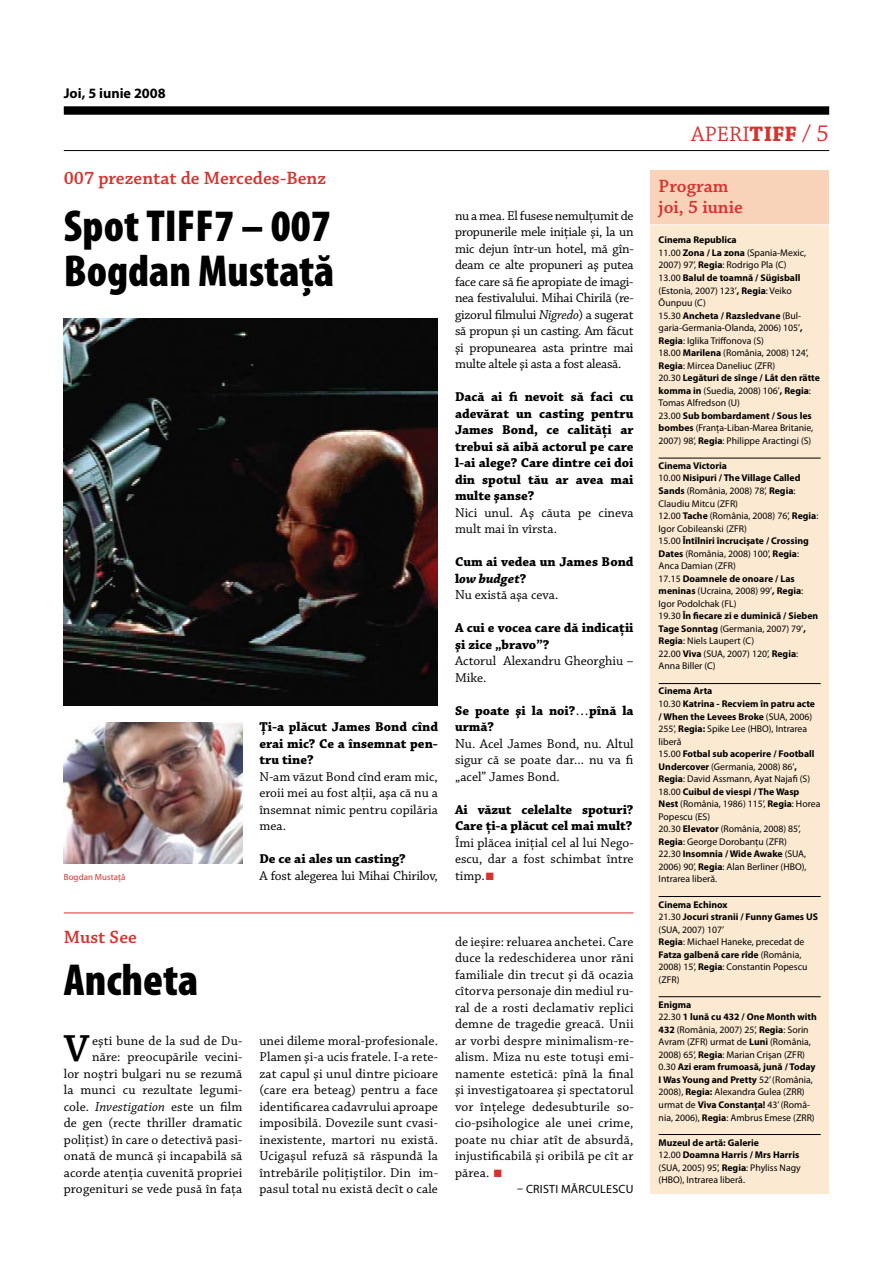
<style>
.page{position:relative;width:893px;height:1263px;background:#fff}
.page>*{position:absolute;margin:0;border:0;box-sizing:border-box;transform-origin:0 0}
.t1{font:900 condensed 45px/45px "Myriad Pro";color:#000}
.t2{font:600 39.75px "Chaparral Pro";color:#000}
.t3{font:22.05px "Chaparral Pro";letter-spacing:.005em;color:#d6332f}
.t4{font:600 18.75px/21px "Chaparral Pro";color:#d6332f}
.t5{font:700 14.25px "Myriad Pro";color:#000}
.t6{font:13.5px/16.5px "Chaparral Pro";letter-spacing:.01em;color:#000;text-align:justify}
.t7{font:700 13.5px/16.5px "Chaparral Pro";color:#000}
.t8{font:13.5px "Chaparral Pro";letter-spacing:-.02em;color:#000}
.t9{font:12px "Myriad Pro";letter-spacing:.02em;color:#000}
.t10{font:9.75px/12.6px "Myriad Pro";color:#000}
.t11{font:9px "Myriad Pro";color:#d6332f}
.s1{font-style:italic}
.s2{font-weight:400;font-size:13.8px}
.s3{font-weight:400}
.s4{font-weight:700}
.s5{font-family:"Myriad Pro"}
.s6{font-size:13.8px}
.s7{font-family:"Klavika";font-size:15px;color:#d6332f}
.s8{font-size:24px}
</style>
<div class="page">
<div style="left:64px;top:106px;width:765px;height:9px;background:#000"></div>
<hr style="left:64px;top:150px;width:765px;height:1px;background:#000">
<div style="left:651px;top:170px;width:178px;height:1023px;background:#fce9d2"></div>
<div style="left:651px;top:171px;width:178px;height:54px;background:#f9d3b9"></div>
<hr style="left:651px;top:224px;width:178px;height:1px;background:#fff">
<img style="left:64px;top:319px;width:374px;height:386px">
<img style="left:64px;top:723px;width:178px;height:140px">
<hr style="left:659px;top:458px;width:162px;height:1px;background:#000">
<hr style="left:659px;top:683px;width:162px;height:1px;background:#000">
<hr style="left:659px;top:896px;width:162px;height:1px;background:#000">
<hr style="left:659px;top:996px;width:162px;height:1px;background:#000">
<hr style="left:659px;top:1134px;width:162px;height:1px;background:#000">
<hr style="left:64px;top:913px;width:570px;height:1px;background:#d6332f">
<h3 class="t5" style="left:64px;top:83px;width:103px">Joi, 5 iunie 2008</h3>
<h3 class="t4" style="left:64px;top:168px;width:264px">007 prezentat de Mercedes-Benz</h3>
<h1 class="t1" style="left:64px;top:202px;width:272px">Spot TIFF7 – 007<br>Bogdan Mustaţă</h1>
<p class="t11" style="left:64px;top:871px;width:63px">Bogdan Mustaţă</p>
<h3 class="t7" style="left:259px;top:719px;width:180px;text-align:justify">Ţi-a plăcut James Bond cînd erai mic? Ce a însemnat pen&shy;tru tine?</h3>
<h3 class="t6" style="left:259px;top:769px;width:180px">N-am văzut Bond cînd eram mic, eroii mei au fost alţii, aşa că nu a însemnat nimic pentru copilăria mea.</h3>
<h3 class="t7" style="left:259px;top:851px;width:148px">De ce ai ales un casting?</h3>
<h3 class="t8" style="left:259px;top:868px;width:180px">A fost alegerea lui Mihai Chirilov,</h3>
<p class="t6" style="left:455px;top:208px;width:180px">nu a mea. El fusese nemulţumit de propunerile mele iniţiale şi, la un mic dejun într-un hotel, mă gîn&shy;deam ce alte propuneri aş putea face care să fie apropiate de imagi&shy;nea festivalului. Mihai Chirilă (re&shy;gizorul filmului <span class="s1">Nigredo</span>) a sugerat să propun şi un casting. Am făcut şi propunearea asta printre mai multe altele şi asta a fost aleasă.</p>
<h3 class="t7" style="left:455px;top:389px;width:180px;text-align:justify">Dacă ai fi nevoit să faci cu adevărat un casting pentru James Bond, ce calităţi ar trebui să aibă actorul pe care l-ai alege? Care dintre cei doi din spotul tău ar avea mai multe şanse?</h3>
<h3 class="t6" style="left:455px;top:505px;width:180px">Nici unul. Aş căuta pe cineva mult mai în vîrsta.</h3>
<h3 class="t7" style="left:455px;top:554px;width:180px">Cum ai vedea un James Bond l<span class="s1">ow budget</span>?<br><span class="s2">N</span><span class="s3">u există aşa ceva.</span></h3>
<h3 class="t7" style="left:455px;top:620px;width:180px">A cui e vocea care dă indicaţii şi zice „bravo”?</h3>
<h3 class="t6" style="left:455px;top:653px;width:180px">Actorul Alexandru Gheorghiu –<br>Mike.</h3>
<h3 class="t6" style="left:455px;top:703px;width:180px;text-align:left"><span class="s4">Se poate şi la noi?</span><span class="s5">…</span><span class="s4">pînă la urmă?<br></span><span class="s6">N</span>u. Acel James Bond, nu. Altul sigur că se poate dar... nu va fi „acel” James Bond.</h3>
<h3 class="t7" style="left:455px;top:802px;width:180px">Ai văzut celelalte spoturi?<br>Care ţi-a plăcut cel mai mult?</h3>
<h3 class="t6" style="left:455px;top:835px;width:180px">Îmi plăcea iniţial cel al lui Nego&shy;escu, dar a fost schimbat între timp.<span class="s7">•</span></h3>
<h3 class="t4" style="left:64px;top:927px;width:75px">Must See</h3>
<h1 class="t1" style="left:64px;top:956px;width:136px">Ancheta</h1>
<p class="t6" style="left:64px;top:1033px;width:180px;text-align:right">eşti bune de la sud de Du&shy;năre: preocupările vecini-<br>lor noştri bulgari nu se rezumă la munci cu rezultate legumi&shy;cole. <span class="s1">Investigation</span> este un film de gen (recte thriller dramatic poliţist) în care o detectivă pasi&shy;onată de muncă şi incapabilă să acorde atenţia cuvenită propriei progenituri se vede pusă în faţa</p>
<h2 class="t2" style="left:64px;top:1026px;width:27px">V</h2>
<p class="t6" style="left:259px;top:1033px;width:180px">unei dileme moral-profesionale.<br>Plamen şi-a ucis fratele. I-a rete&shy;zat capul şi unul dintre picioare (care era beteag) pentru a face identificarea cadavrului aproape imposibilă. Dovezile sunt cvasi&shy;inexistente, martori nu există.<br>Ucigaşul refuză să răspundă la întrebările poliţiştilor. Din im&shy;pasul total nu există decît o cale</p>
<p class="t6" style="left:455px;top:934px;width:180px">de ieşire: reluarea anchetei. Care duce la redeschiderea unor răni familiale din trecut şi dă ocazia cîtorva personaje din mediul ru&shy;ral de a rosti declamativ replici demne de tragedie greacă. Unii ar vorbi despre minimalism-re&shy;alism. Miza nu este totuşi emi&shy;namente estetică: pînă la final şi investigatoarea şi spectatorul vor înţelege dedesubturile so&shy;cio-psihologice ale unei crime, poate nu chiar atît de absurdă, injustificabilă şi oribilă pe cît ar părea. <span class="s7">•</span></p>
<p class="t9" style="left:517px;top:1182px;width:118px">– Cristi Mărculescu</p>
<h3 class="t3" style="left:691px;top:121px;width:139px">APERI<span class="s4">TIFF</span> <span class="s8">/ 5</span></h3>
<h3 class="t4" style="left:659px;top:177px;width:86px">Program joi, 5 iunie</h3>
<p class="t10" style="left:659px;top:234px;width:163px"><span class="s4">Cinema Republica<br></span>11.00 <span class="s4">Zona / La zona</span> (Spania-Mexic,<br>2007) 97’, <span class="s4">Regia</span>: Rodrigo Pla (C)<br>13.00 <span class="s4">Balul de toamnă / Sügisball </span>(Estonia, 2007) 123’<span class="s4">, Regia</span>: Veiko<br>Õunpuu (C)<br>15.30 <span class="s4">Ancheta / Razsledvane</span> (Bul&shy;garia-Germania-Olanda, 2006) 105’<span class="s4">,<br>Regia</span>: Iglika Triffonova (S)<br>18.00 <span class="s4">Marilena</span> (România, 2008) 124’,<br><span class="s4">Regia</span>: Mircea Daneliuc (ZFR)<br>20.30 <span class="s4">Legături de sînge / Låt den rätte komma in</span> (Suedia, 2008) 106’<span class="s4">, Regia</span>:<br>Tomas Alfredson (U)<br>23.00 <span class="s4">Sub bombardament / Sous les bombes</span> (Franţa-Liban-Marea Britanie,<br>2007) 98’, <span class="s4">Regia</span>: Philippe Aractingi (S)</p>
<p class="t10" style="left:659px;top:459px;width:161px"><span class="s4">Cinema Victoria<br></span>10.00 <span class="s4">Nisipuri / The Village Called<br>Sands</span> (România, 2008) 78’, <span class="s4">Regia</span>:<br>Claudiu Mitcu (ZFR)<br>12.00 <span class="s4">Tache</span> (România, 2008) 76’, <span class="s4">Regia</span>:<br>Igor Cobileanski (ZFR)<br>15.00 <span class="s4">Întîlniri încrucişate / Crossing<br>Dates</span> (România, 2008) 100’, <span class="s4">Regia</span>:<br>Anca Damian (ZFR)<br>17.15 <span class="s4">Doamnele de onoare / Las meninas</span> (Ucraina, 2008) 99’<span class="s4">, Regia</span>:<br>Igor Podolchak (FL)<br>19.30 <span class="s4">În fiecare zi e duminică / Sieben<br>Tage Sonntag</span> (Germania, 2007) 79’<span class="s4">,<br>Regia</span>: N iels Laupert (C)<br>22.00 <span class="s4">Viva</span> (SUA, 2007) 120’, <span class="s4">Regia</span>:<br>Anna Biller (C)</p>
<p class="t10" style="left:659px;top:685px;width:163px"><span class="s4">Cinema Arta<br></span>10.30 <span class="s4">Katrina - Recviem în patru acte / When the Levees Broke</span> (SUA, 2006)<br>255’, <span class="s4">Regia:</span> Spike Lee (HBO), I ntrarea liberă<br>15.00 <span class="s4">Fotbal sub acoperire / Football<br>Undercover</span> (Germania, 2008) 86’<span class="s4">,<br>Regia</span>: David Assmann, Ayat Najafi (S)<br>18.00 <span class="s4">Cuibul de viespi / The Wasp<br>Nest</span> (România, 1986) 115’, <span class="s4">Regia</span>: Horea<br>Popescu (ES)<br>20.30 <span class="s4">Elevator</span> (România, 2008) 85’,<br><span class="s4">Regia</span>: George Dorobanțu (ZFR)<br>22.30 <span class="s4">Insomnia / Wide Awake</span> (SUA,<br>2006) 90’, <span class="s4">Regia</span>: Alan Berliner (HBO),<br>I ntrarea liberă.</p>
<p class="t10" style="left:659px;top:898px;width:161px"><span class="s4">Cinema Echinox<br></span>21.30 <span class="s4">Jocuri stranii / Funny Games US </span>(SUA, 2007) 107’<br><span class="s4">Regia</span>: Michael Haneke, precedat de<br><span class="s4">Fatza galbenă care rîde</span> (România,<br>2008) 15’, <span class="s4">Regia</span>: Constantin Popescu (ZFR)</p>
<p class="t10" style="left:659px;top:998px;width:160px"><span class="s4">Enigma<br></span>22.30 <span class="s4">1 lună cu 432 / One Month with 432</span> (România, 2007) 25’, <span class="s4">Regia</span>: Sorin Avram (ZFR) urmat de <span class="s4">Luni</span> (România, 2008) 65’, <span class="s4">Regia</span>: Marian Crişan (ZFR)<br>0.30 <span class="s4">Azi eram frumoasă, jună / Today I Was Young and Pretty</span> 52’ (România, 2008), <span class="s4">Regia:</span> Alexandra Gulea (ZRR) urmat de <span class="s4">Viva Constanţa!</span> 43’ (Româ&shy;nia, 2006), <span class="s4">Regia</span>: Ambrus Emese (ZRR)</p>
<p class="t10" style="left:659px;top:1136px;width:144px"><span class="s4">Muzeul de artă: Galerie<br></span>12.00 <span class="s4">Doamna Harris / Mrs Harris </span>(SUA, 2005) 95’, <span class="s4">Regia</span>: Phyliss Nagy (HBO), I ntrarea liberă.</p>
</div>
